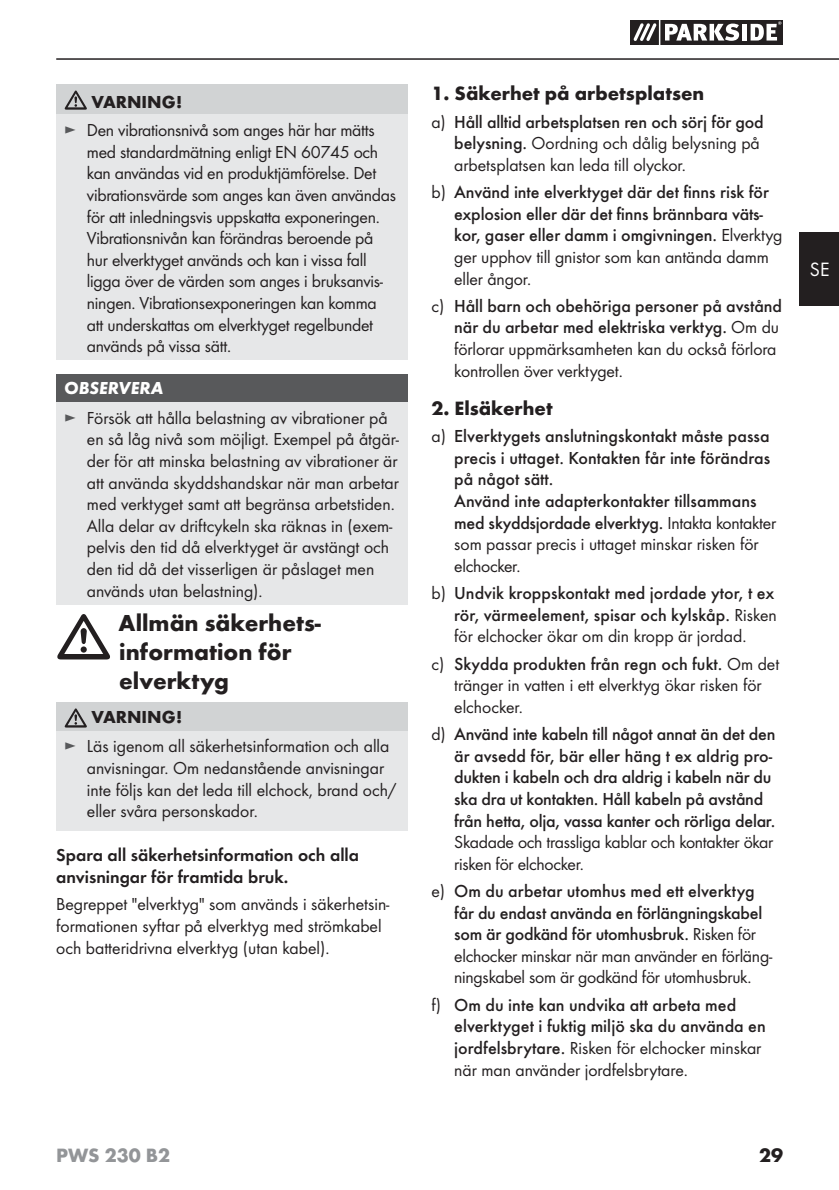
<style>
.page{position:relative;width:839px;height:1190px;background:#fff}
.page>*{position:absolute;margin:0;border:0;box-sizing:border-box;transform-origin:0 0}
.t1{font:700 24px/28.8px "Futura";color:#231f20}
.t2{font:700 20px "Futura";color:#231f20}
.t3{font:700 20px "Futura";color:#939598}
.t4{font:20px "Futura Boo";color:#fff}
.t5{font:18px/21.6px "Futura Boo";letter-spacing:-.005em;color:#231f20}
.t6{font:500 18px/21.6px "Futura";letter-spacing:-.005em;color:#231f20}
.t7{font:18px/21.6px "Futura Dem";color:#231f20}
.t8{font:700 18px "Futura";color:#231f20}
.t9{font:italic 700 18px "Futura";color:#fff}
.s1{color:#58595b}
.s2{font-family:"Futura Boo";font-weight:400}
.s3{font-family:"Futura";font-weight:500}
</style>
<div class="page">
<hr style="left:56px;top:58px;width:782px;height:2px;background:#231f20">
<div style="left:799px;top:232px;width:39px;height:74px;background:#231f20"></div>
<svg style="left:630px;top:20px;width:152px;height:25px"></svg>
<hr style="left:658px;top:20px;width:2px;height:25px;background:#fff">
<div style="left:56px;top:85px;width:351px;height:30px;background:#d1d3d4"></div>
<div style="left:56px;top:115px;width:351px;height:245px;background:#e6e7e8"></div>
<svg style="left:65px;top:91px;width:22px;height:19px"></svg>
<div style="left:56px;top:374px;width:351px;height:28px;background:#58595b"></div>
<div style="left:56px;top:402px;width:351px;height:202px;background:#e6e7e8"></div>
<div style="left:56px;top:702px;width:351px;height:29px;background:#d1d3d4"></div>
<div style="left:56px;top:731px;width:351px;height:99px;background:#e6e7e8"></div>
<svg style="left:65px;top:708px;width:22px;height:19px"></svg>
<svg style="left:57px;top:614px;width:53px;height:45px"></svg>
<p class="t8" style="left:91px;top:95px;width:92px">VARNING!</p>
<p class="t5" style="left:87px;top:120px;width:310px;text-indent:-23px"><span class="s1">►</span> Den vibrationsnivå som anges här har mätts med standardmätning enligt EN 60745 och kan användas vid en produktjämförelse. Det vibrationsvärde som anges kan även användas för att inledningsvis uppskatta exponeringen.<br>Vibrationsnivån kan förändras beroende på hur elverktyget används och kan i vissa fall ligga över de värden som anges i bruksanvis&shy;ningen. Vibrationsexponeringen kan komma att underskattas om elverktyget regelbundet används på vissa sätt.</p>
<p class="t9" style="left:64px;top:382px;width:100px">OBSERVERA</p>
<p class="t5" style="left:87px;top:408px;width:313px;text-indent:-23px"><span class="s1">►</span> Försök att hålla belastning av vibrationer på en så låg nivå som möjligt. Exempel på åtgär&shy;der för att minska belastning av vibrationer är att använda skyddshandskar när man arbetar med verktyget samt att begränsa arbetstiden.<br>Alla delar av driftcykeln ska räknas in (exem&shy;pelvis den tid då elverktyget är avstängt och den tid då det visserligen är påslaget men används utan belastning).</p>
<h1 class="t1" style="left:119px;top:611px;width:204px">Allmän säkerhets&shy;information för elverktyg</h1>
<p class="t8" style="left:91px;top:710px;width:92px">VARNING!</p>
<p class="t5" style="left:87px;top:736px;width:311px;text-indent:-23px"><span class="s1">►</span> Läs igenom all säkerhetsinformation och alla anvisningar. Om nedanstående anvisningar inte följs kan det leda till elchock, brand och/ eller svåra personskador.</p>
<p class="t7" style="left:56px;top:845px;width:304px">Spara all säkerhetsinformation och alla anvisningar för framtida bruk.</p>
<p class="t5" style="left:56px;top:894px;width:334px">Begreppet "elverktyg" som används i säkerhetsin&shy;formationen syftar på elverktyg med strömkabel och batteridrivna elverktyg (utan kabel).</p>
<p class="t2" style="left:431px;top:86px;width:274px">1. Säkerhet på arbetsplatsen</p>
<p class="t6" style="left:431px;top:112px;width:333px"><span class="s2">a)</span> Håll alltid arbetsplatsen ren och sörj för god</p>
<p class="t5" style="left:454px;top:133px;width:307px"><span class="s3">belysning.</span> Oordning och dålig belysning på arbetsplatsen kan leda till olyckor.</p>
<p class="t6" style="left:454px;top:182px;width:329px;text-indent:-23px"><span class="s2">b)</span> Använd inte elverktyget där det finns risk för explosion eller där det finns brännbara väts&shy;kor, gaser eller damm i omgivningen. <span class="s2">Elverktyg</span></p>
<p class="t5" style="left:454px;top:247px;width:316px">ger upphov till gnistor som kan antända damm eller ångor.</p>
<p class="t6" style="left:431px;top:296px;width:352px;text-align:right"><span class="s2">c)</span> Håll barn och obehöriga personer på avstånd när du arbetar med elektriska verktyg. <span class="s2">Om du</span></p>
<p class="t5" style="left:454px;top:339px;width:323px">förlorar uppmärksamheten kan du också förlora kontrollen över verktyget.</p>
<p class="t2" style="left:431px;top:400px;width:122px">2. Elsäkerhet</p>
<p class="t6" style="left:454px;top:426px;width:323px;text-indent:-23px"><span class="s2">a)</span> Elverktygets anslutningskontakt måste passa precis i uttaget. Kontakten får inte förändras på något sätt.<br>Använd inte adapterkontakter tillsammans med skyddsjordade elverktyg. <span class="s2">Intakta kontakter</span></p>
<p class="t5" style="left:454px;top:534px;width:306px">som passar precis i uttaget minskar risken för elchocker.</p>
<p class="t6" style="left:431px;top:583px;width:346px;text-align:right"><span class="s2">b)</span> Undvik kroppskontakt med jordade ytor, t ex rör, värmeelement, spisar och kylskåp. <span class="s2">Risken</span></p>
<p class="t5" style="left:454px;top:626px;width:293px">för elchocker ökar om din kropp är jordad.</p>
<p class="t6" style="left:431px;top:654px;width:349px"><span class="s2">c)</span> Skydda produkten från regn och fukt. <span class="s2">Om det</span></p>
<p class="t5" style="left:454px;top:675px;width:309px">tränger in vatten i ett elverktyg ökar risken för elchocker.</p>
<p class="t6" style="left:454px;top:724px;width:322px;text-indent:-23px"><span class="s2">d)</span> Använd inte kabeln till något annat än det den är avsedd för, bär eller häng t ex aldrig pro&shy;dukten i kabeln och dra aldrig i kabeln när du ska dra ut kontakten. Håll kabeln på avstånd från hetta, olja, vassa kanter och rörliga delar.</p>
<p class="t5" style="left:454px;top:832px;width:320px">Skadade och trassliga kablar och kontakter ökar risken för elchocker.</p>
<p class="t6" style="left:454px;top:881px;width:309px;text-indent:-23px"><span class="s2">e)</span> Om du arbetar utomhus med ett elverktyg får du endast använda en förlängningskabel som är godkänd för utomhusbruk. <span class="s2">Risken för</span></p>
<p class="t5" style="left:454px;top:946px;width:319px">elchocker minskar när man använder en förläng&shy;ningskabel som är godkänd för utomhusbruk.</p>
<p class="t6" style="left:454px;top:995px;width:313px;text-indent:-23px"><span class="s2">f)</span> Om du inte kan undvika att arbeta med elverktyget i fuktig miljö ska du använda en</p>
<p class="t5" style="left:454px;top:1038px;width:308px"><span class="s3">jordfelsbrytare.</span> Risken för elchocker minskar när man använder jordfelsbrytare.</p>
<p class="t3" style="left:56px;top:1147px;width:115px">PWS 230 B2</p>
<p class="t2" style="left:758px;top:1147px;width:25px">29</p>
<p class="t4" style="left:809px;top:260px;width:21px">SE</p>
</div>
